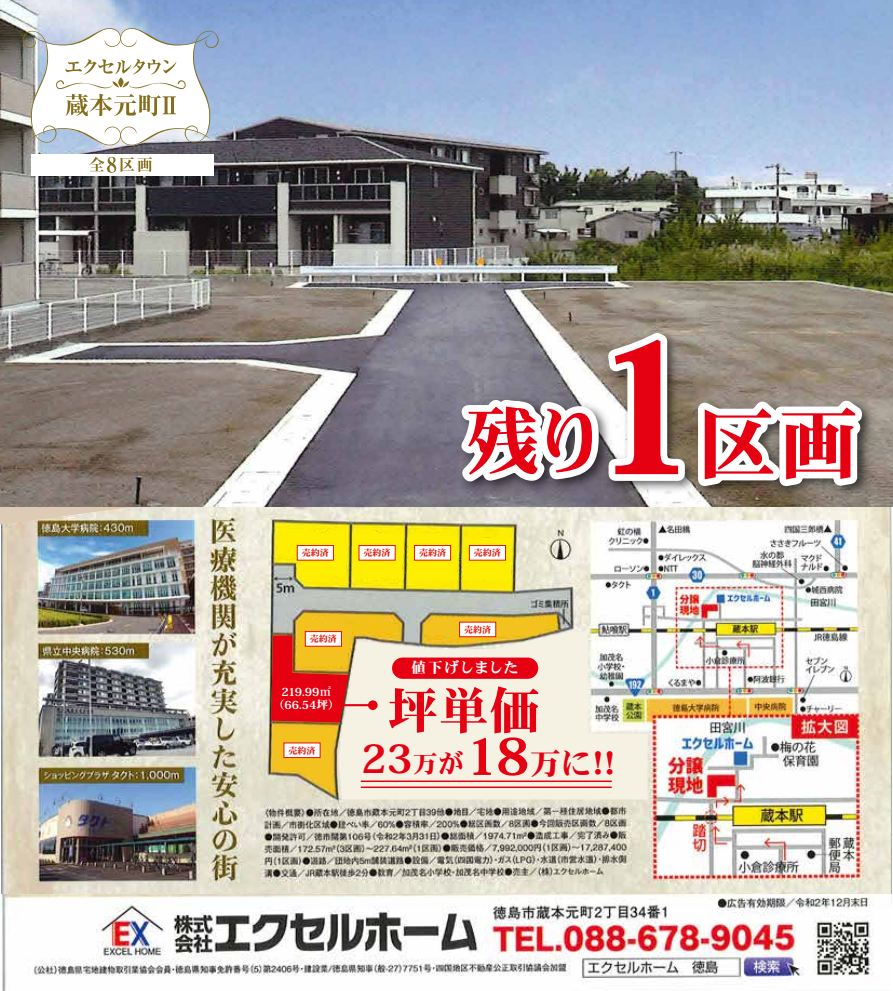
<style>
.page{position:relative;width:893px;height:991px;background:#fff}
.page>*{position:absolute;margin:0;border:0;box-sizing:border-box;transform-origin:0 0}
.t1{font:192px "Heisei Min Std W9";color:#e50012}
.t2{font:81px "Heisei Min Std W9";color:#e50012}
.t3{font:75px "Heisei Min Std W9";color:#e50012}
.t4{font:51px "Heisei Min Std W9";color:#e50012}
.t5{font:31.95px "Heisei Min Std W9";color:#e50012}
.t6{font:15px "Heisei Min Std W9";letter-spacing:.015em;color:#fff}
.t7{font:11.7px/12.8px "Heisei Min Std W9";color:#fff;text-align:center}
.t8{font:9px "Heisei Min Std W9";color:#dc1304}
.s1{font-size:40.95px}
.s2{font-size:25.65px}
.s3{font-size:53.1px}
</style>
<div class="page">
<img style="left:0;top:0;width:893px;height:894px">
<svg style="left:0;top:499px;width:146px;height:26px;background:#b6a993"></svg>
<img style="left:1px;top:894px;width:891px;height:97px">
<img style="left:31px;top:154px;width:183px;height:22px">
<svg style="left:89px;top:157px;width:63px;height:16px"></svg>
<svg style="left:22px;top:28px;width:197px;height:118px"></svg>
<svg style="left:426px;top:618px;width:120px;height:13px"></svg>
<svg style="left:338px;top:631px;width:310px;height:168px;background:#edead6"></svg>
<svg style="left:271px;top:616px;width:81px;height:173px;background:#de7c39"></svg>
<hr style="left:361px;top:786px;width:251px;height:2px;background:#e50012">
<hr style="left:338px;top:704px;width:35px;height:2px;background:#e50012">
<div style="left:368px;top:700px;width:10px;height:10px;background:#e50012;border-radius:50%"></div>
<hr style="left:361px;top:780px;width:251px;height:2px;background:#e50012">
<div style="left:392px;top:657px;width:146px;height:22px;background:#e50012;border-radius:11px"></div>
<div style="left:305px;top:631px;width:37px;height:15px;background:#fff;border:1px solid #e2120b"></div>
<div style="left:459px;top:622px;width:37px;height:15px;background:#fff;border:1px solid #e2120b"></div>
<div style="left:284px;top:742px;width:36px;height:16px;background:#fff;border:1px solid #e2120b"></div>
<img style="left:580px;top:289px;width:303px;height:258px">
<svg style="left:297px;top:325px;width:572px;height:255px"></svg>
<h3 class="t3" style="left:465px;top:393px;width:143px">残り</h3>
<h1 class="t1" style="left:596px;top:279px;width:102px">1</h1>
<h2 class="t2" style="left:696px;top:392px;width:163px">区画</h2>
<p class="t8" style="left:302px;top:547px;width:28px">売約済</p>
<p class="t8" style="left:364px;top:547px;width:28px">売約済</p>
<p class="t8" style="left:419px;top:547px;width:28px">売約済</p>
<p class="t8" style="left:474px;top:547px;width:28px">売約済</p>
<p class="t8" style="left:310px;top:633px;width:28px">売約済</p>
<p class="t7" style="left:273px;top:685px;width:69px">219.99㎡（66.54坪）</p>
<p class="t8" style="left:289px;top:744px;width:28px">売約済</p>
<p class="t8" style="left:464px;top:623px;width:28px">売約済</p>
<h3 class="t6" style="left:411px;top:657px;width:109px">値下げしました</h3>
<h3 class="t4" style="left:387px;top:678px;width:155px">坪単価</h3>
<h3 class="t5" style="left:361px;top:742px;width:266px"><span class="s1">23</span><span class="s2">万が</span> <span class="s3">18</span>万に！！</h3>
</div>
